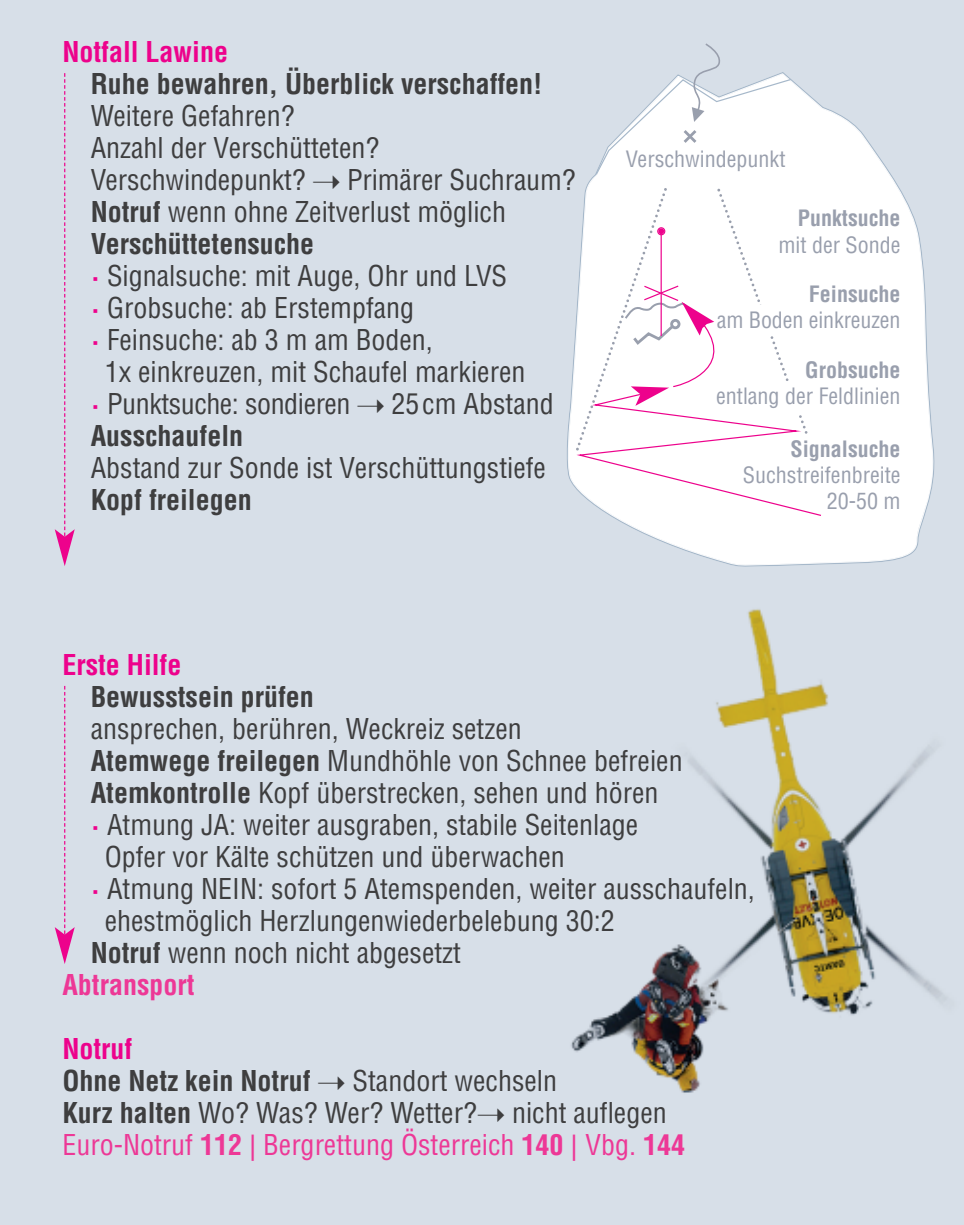
<style>
.page{position:relative;width:964px;height:1225px;background:#d7dfe8}
.page>*{position:absolute;margin:0;border:0;box-sizing:border-box;transform-origin:0 0}
.t1{font:condensed 28px/32px "Helvetica LT";color:#3e3e3f}
.t2{font:700 condensed 28px "Helvetica LT";color:#3e3e3f}
.t3{font:700 condensed 28px "Helvetica LT";color:#ed028c}
.t4{font:700 condensed 28px "Helvetica LT";color:#ed3896}
.t5{font:condensed 22px/26.4px "Helvetica LT";color:#999fad;text-align:right}
.t6{font:700 condensed 22px "Helvetica LT";color:#999fad}
.s1{font-weight:700}
.s2{font-weight:700;color:#ed028c}
.s3{color:#ed3896}
.s4{font-weight:700;color:#ed3896}
.s5{font-family:"Arial";font-stretch:normal;color:#ed3896}
</style>
<div class="page">
<svg style="left:564px;top:72px;width:374px;height:496px"></svg>
<svg style="left:595px;top:42px;width:197px;height:134px"></svg>
<div style="left:791px;top:435px;width:57px;height:98px;background:#fff"></div>
<svg style="left:573px;top:186px;width:268px;height:337px"></svg>
<svg style="left:55px;top:73px;width:20px;height:493px;background:#d8d4e3"></svg>
<svg style="left:55px;top:686px;width:20px;height:278px;background:#d8cce0"></svg>
<p class="t3" style="left:62px;top:36px;width:167px">Notfall Lawine</p>
<p class="t2" style="left:91px;top:68px;width:453px">Ruhe bewahren, Überblick verschaffen!</p>
<p class="t1" style="left:91px;top:100px;width:205px">Weitere Gefahren?</p>
<p class="t1" style="left:91px;top:132px;width:290px">Anzahl der Verschütteten?</p>
<p class="t1" style="left:91px;top:164px;width:486px">Verschwindepunkt? ➝ Primärer Suchraum?</p>
<p class="t1" style="left:91px;top:196px;width:417px"><span class="s1">Notruf</span> wenn ohne Zeitverlust möglich</p>
<p class="t2" style="left:91px;top:228px;width:225px">Verschüttetensuche</p>
<p class="t1" style="left:91px;top:260px;width:418px"><span class="s2">·</span> Signalsuche: mit Auge, Ohr und LVS</p>
<p class="t1" style="left:91px;top:292px;width:325px"><span class="s2">·</span> Grobsuche: ab Erstempfang</p>
<p class="t1" style="left:91px;top:324px;width:344px"><span class="s2">·</span> Feinsuche: ab 3 m am Boden,</p>
<p class="t1" style="left:105px;top:356px;width:422px">1x einkreuzen, mit Schaufel markieren</p>
<p class="t1" style="left:91px;top:388px;width:464px"><span class="s2">·</span> Punktsuche: sondieren ➝ 25cm Abstand</p>
<p class="t2" style="left:91px;top:420px;width:154px">Ausschaufeln</p>
<p class="t1" style="left:91px;top:452px;width:457px">Abstand zur Sonde ist Verschüttungstiefe</p>
<p class="t2" style="left:91px;top:484px;width:163px">Kopf freilegen</p>
<p class="t5" style="left:626px;top:147px;width:161px">Verschwindepunkt</p>
<p class="t6" style="left:798px;top:206px;width:104px">Punktsuche</p>
<p class="t5" style="left:778px;top:232px;width:124px">mit der Sonde</p>
<p class="t6" style="left:809px;top:281px;width:93px">Feinsuche</p>
<p class="t5" style="left:717px;top:307px;width:185px">am Boden einkreuzen</p>
<p class="t6" style="left:805px;top:357px;width:97px">Grobsuche</p>
<p class="t5" style="left:716px;top:384px;width:186px">entlang der Feldlinien</p>
<p class="t6" style="left:790px;top:436px;width:111px">Signalsuche</p>
<p class="t5" style="left:743px;top:462px;width:159px">Suchstreifenbreite<br>20-50 m</p>
<p class="t3" style="left:62px;top:648px;width:120px">Erste Hilfe</p>
<p class="t2" style="left:91px;top:680px;width:225px">Bewusstsein prüfen</p>
<p class="t1" style="left:91px;top:713px;width:432px">ansprechen, berühren, Weckreiz setzen</p>
<p class="t1" style="left:91px;top:745px;width:593px"><span class="s1">Atemwege freilegen</span> Mundhöhle von Schnee befreien</p>
<p class="t1" style="left:91px;top:777px;width:569px"><span class="s1">Atemkontrolle</span> Kopf überstrecken, sehen und hören</p>
<p class="t1" style="left:91px;top:809px;width:549px"><span class="s2">·</span> Atmung JA: weiter ausgraben, stabile Seitenlage</p>
<p class="t1" style="left:105px;top:841px;width:462px">Opfer vor Kälte schützen und überwachen</p>
<p class="t1" style="left:91px;top:873px;width:666px"><span class="s2">·</span> Atmung NEIN: sofort 5 Atemspenden, weiter ausschaufeln,</p>
<p class="t1" style="left:105px;top:905px;width:511px">ehestmöglich Herzlungenwiederbelebung 30:2</p>
<p class="t1" style="left:91px;top:937px;width:372px"><span class="s1">Notruf</span> wenn noch nicht abgesetzt</p>
<p class="t4" style="left:62px;top:968px;width:134px">Abtransport</p>
<p class="t1" style="left:62px;top:1033px;width:624px"><span class="s2">Notruf<br></span><span class="s1">Ohne Netz kein Notruf</span> ➝ Standort wechseln<br><span class="s1">Kurz halten</span> Wo? Was? Wer? Wetter?➝ nicht auflegen <span class="s3">Euro-Notruf</span> <span class="s4">112</span> <span class="s5">|</span> <span class="s3">Bergrettung Österreich</span> <span class="s4">140</span> <span class="s5">|</span> <span class="s3">Vbg.</span> <span class="s4">144</span></p>
</div>
